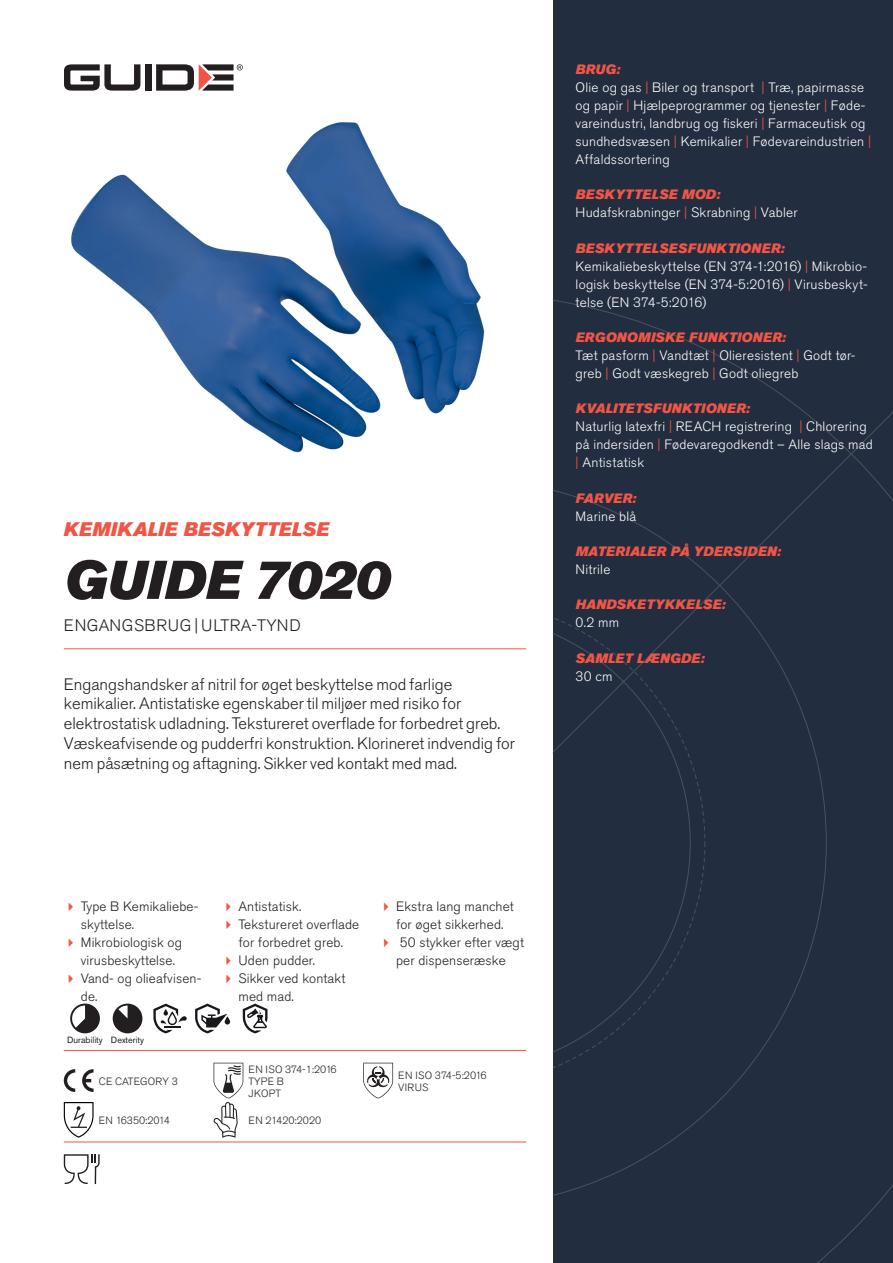
<style>
.page{position:relative;width:893px;height:1263px;background:#fff}
.page>*{position:absolute;margin:0;border:0;box-sizing:border-box;transform-origin:0 0}
.Rubrik{font:italic 54px "Akzidenz Grotesk Pro Super";color:#231f20}
.Överrubrik{font:italic 19.5px "Akzidenz Grotesk Pro Super";letter-spacing:.01em;color:#f05545}
.Ingress{font:300 16.5px/19.8px "Akzidenz Grotesk Pro";color:#231f20}
.Product_-_AltSegment{font:300 16.5px "Akzidenz Grotesk Pro";letter-spacing:.03em;color:#231f20}
.Produkt_-_Brödtext{font:300 13.5px/18px "Akzidenz Grotesk Pro";letter-spacing:.02em;color:#fff}
.t1{font:300 13.5px/18px "Akzidenz Grotesk Pro";letter-spacing:.01em;color:#231f20}
.Produkt_-_Namn{font:italic 13.5px "Akzidenz Grotesk Pro Super";letter-spacing:.015em;color:#f05545}
.t2{font:300 10.5px "Akzidenz Grotesk Pro";color:#231f20}
.Produkt_-_Egenskaper{font:9px "Akzidenz Grotesk Pro";color:#231f20}
.s1{color:#f05545}
</style>
<div class="page">
<div style="left:145px;top:64px;width:7px;height:27px;background:#231f20"></div>
<svg style="left:156px;top:64px;width:87px;height:27px"></svg>
<svg style="left:64px;top:64px;width:76px;height:27px"></svg>
<div style="left:553px;top:0;width:340px;height:1263px;background:#222d3f"></div>
<svg style="left:553px;top:300px;width:340px;height:963px"></svg>
<hr style="left:64px;top:1050px;width:462px;height:1px;background:#f05545">
<hr style="left:64px;top:1142px;width:462px;height:1px;background:#f05545">
<svg style="left:70px;top:1003px;width:30px;height:30px"></svg>
<svg style="left:113px;top:1003px;width:29px;height:30px"></svg>
<svg style="left:153px;top:1003px;width:34px;height:30px"></svg>
<svg style="left:195px;top:1003px;width:35px;height:30px"></svg>
<svg style="left:243px;top:1003px;width:24px;height:30px"></svg>
<svg style="left:64px;top:1069px;width:11px;height:23px"></svg>
<svg style="left:82px;top:1069px;width:12px;height:23px"></svg>
<svg style="left:363px;top:1063px;width:30px;height:35px"></svg>
<svg style="left:64px;top:1102px;width:30px;height:36px"></svg>
<svg style="left:214px;top:1063px;width:29px;height:75px"></svg>
<svg style="left:64px;top:1154px;width:36px;height:30px"></svg>
<img style="left:71px;top:122px;width:414px;height:331px">
<hr style="left:64px;top:648px;width:462px;height:1px;background:#f05545">
<p class="Överrubrik" style="left:64px;top:517px;width:267px">KEMIKALIE BESKYTTELSE</p>
<p class="Rubrik" style="left:64px;top:545px;width:327px">GUIDE 7020</p>
<p class="Product_-_AltSegment" style="left:64px;top:615px;width:238px">ENGANGSBRUG | ULTRA-TYND</p>
<p class="Ingress" style="left:64px;top:674px;width:453px">Engangshandsker af nitril for øget beskyttelse mod farlige kemikalier. Antistatiske egenskaber til miljøer med risiko for elektrostatisk udladning. Tekstureret overflade for forbedret greb.<br>Væskeafvisende og pudderfri konstruktion. Klorineret indvendig for nem påsætning og aftagning. Sikker ved kontakt med mad.</p>
<p class="t1" style="left:81px;top:897px;width:119px">Type B Kemikaliebe&shy;skyttelse.</p>
<p class="t1" style="left:81px;top:933px;width:103px">Mikrobiologisk og virusbeskyttelse.</p>
<p class="t1" style="left:81px;top:969px;width:122px">Vand- og olieafvisen&shy;de.</p>
<p class="Produkt_-_Egenskaper" style="left:67px;top:1034px;width:37px">Durability</p>
<p class="Produkt_-_Egenskaper" style="left:111px;top:1034px;width:35px">Dexterity</p>
<p class="t2" style="left:99px;top:1074px;width:81px">CE CATEGORY 3</p>
<p class="t1" style="left:238px;top:897px;width:64px">Antistatisk.</p>
<p class="t1" style="left:238px;top:915px;width:122px">Tekstureret overflade for forbedret greb.</p>
<p class="t1" style="left:238px;top:951px;width:78px">Uden pudder.</p>
<p class="t1" style="left:238px;top:969px;width:108px">Sikker ved kontakt med mad.</p>
<p class="t2" style="left:248px;top:1062px;width:90px">EN ISO 374-1:2016</p>
<p class="t2" style="left:248px;top:1074px;width:37px">TYPE B</p>
<p class="t2" style="left:248px;top:1086px;width:34px">JKOPT</p>
<p class="t2" style="left:99px;top:1113px;width:73px">EN 16350:2014</p>
<p class="t2" style="left:248px;top:1113px;width:74px">EN 21420:2020</p>
<p class="t1" style="left:396px;top:897px;width:119px">Ekstra lang manchet for øget sikkerhed.</p>
<p class="t1" style="left:396px;top:933px;width:129px">50 stykker efter vægt per dispenseræske</p>
<p class="t2" style="left:398px;top:1068px;width:90px">EN ISO 374-5:2016</p>
<p class="t2" style="left:398px;top:1080px;width:32px">VIRUS</p>
<p class="Produkt_-_Namn" style="left:576px;top:60px;width:46px">BRUG:</p>
<p class="Produkt_-_Brödtext" style="left:576px;top:78px;width:297px">Olie og gas <span class="s1">|</span> Biler og transport <span class="s1">|</span> Træ, papirmasse og papir <span class="s1">|</span> Hjælpeprogrammer og tjenester <span class="s1">|</span> Føde&shy;vareindustri, landbrug og fiskeri <span class="s1">|</span> Farmaceutisk og sundhedsvæsen <span class="s1">|</span> Kemikalier <span class="s1">|</span> Fødevareindustrien <span class="s1">| </span>Affaldssortering</p>
<p class="Produkt_-_Namn" style="left:576px;top:186px;width:146px">BESKYTTELSE MOD:</p>
<p class="Produkt_-_Brödtext" style="left:576px;top:204px;width:224px">Hudafskrabninger <span class="s1">|</span> Skrabning <span class="s1">|</span> Vabler</p>
<p class="Produkt_-_Namn" style="left:576px;top:239px;width:210px">BESKYTTELSESFUNKTIONER:</p>
<p class="Produkt_-_Brödtext" style="left:576px;top:257px;width:294px;text-align:justify">Kemikaliebeskyttelse (EN 374-1:2016) <span class="s1">|</span> Mikrobio&shy;logisk beskyttelse (EN 374-5:2016) <span class="s1">|</span> Virusbeskyt&shy;telse (EN 374-5:2016)</p>
<p class="Produkt_-_Namn" style="left:576px;top:328px;width:212px">ERGONOMISKE FUNKTIONER:</p>
<p class="Produkt_-_Brödtext" style="left:576px;top:346px;width:281px">Tæt pasform <span class="s1">|</span> Vandtæt <span class="s1">|</span> Olieresistent <span class="s1">|</span> Godt tør&shy;greb <span class="s1">|</span> Godt væskegreb <span class="s1">|</span> Godt oliegreb</p>
<p class="Produkt_-_Namn" style="left:576px;top:400px;width:176px">KVALITETSFUNKTIONER:</p>
<p class="Produkt_-_Brödtext" style="left:576px;top:418px;width:299px">Naturlig latexfri <span class="s1">|</span> REACH registrering <span class="s1">|</span> Chlorering på indersiden <span class="s1">|</span> Fødevaregodkendt – Alle slags mad <span class="s1">|</span> Antistatisk</p>
<p class="Produkt_-_Namn" style="left:576px;top:489px;width:62px">FARVER:</p>
<p class="Produkt_-_Brödtext" style="left:576px;top:507px;width:62px">Marine blå</p>
<p class="Produkt_-_Namn" style="left:576px;top:542px;width:207px">MATERIALER PÅ YDERSIDEN:</p>
<p class="Produkt_-_Brödtext" style="left:576px;top:560px;width:36px">Nitrile</p>
<p class="Produkt_-_Namn" style="left:576px;top:596px;width:151px">HANDSKETYKKELSE:</p>
<p class="Produkt_-_Brödtext" style="left:576px;top:614px;width:45px">0.2 mm</p>
<p class="Produkt_-_Namn" style="left:576px;top:649px;width:130px">SAMLET LÆNGDE:</p>
<p class="Produkt_-_Brödtext" style="left:576px;top:667px;width:38px">30 cm</p>
</div>
